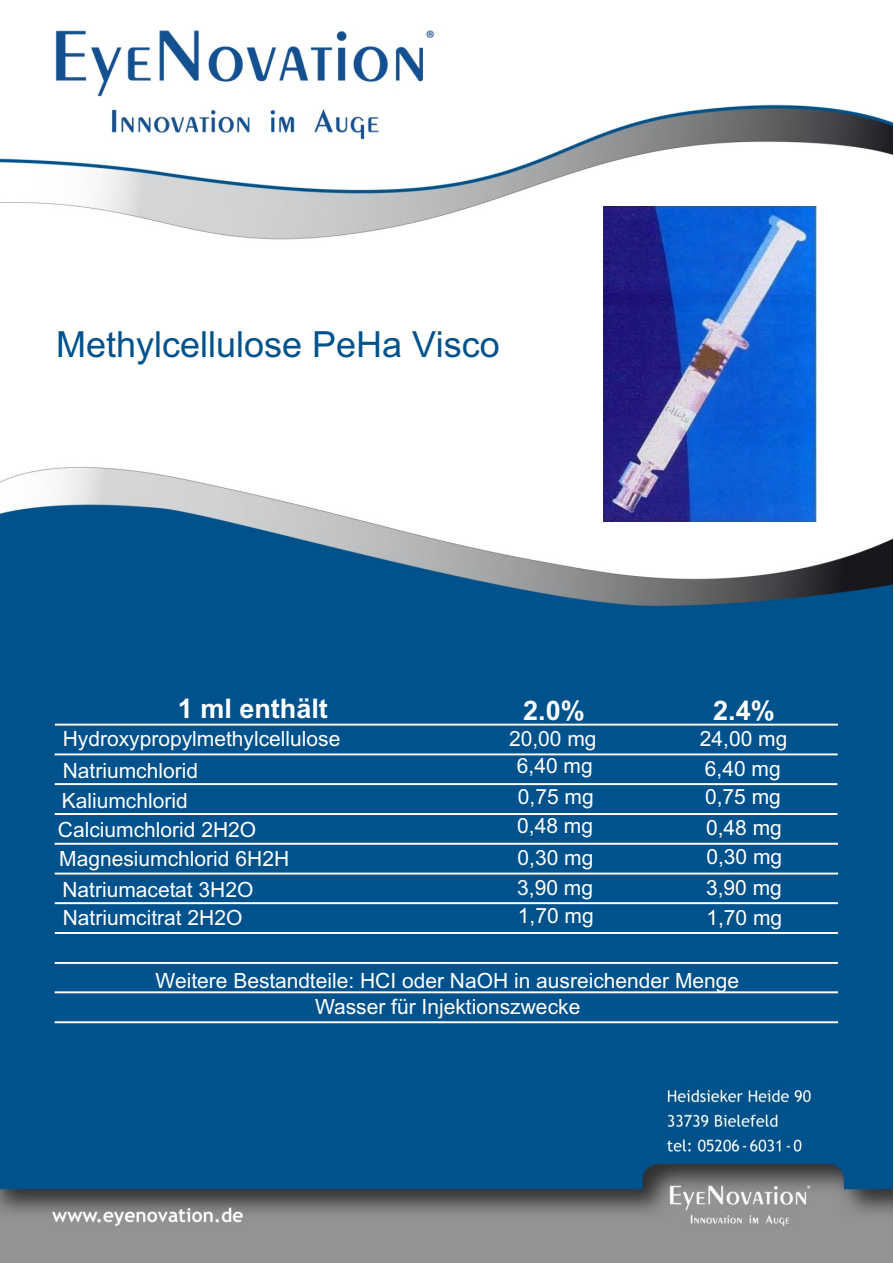
<style>
.page{position:relative;width:894px;height:1263px;background:#fff}
.page>*{position:absolute;margin:0;border:0;box-sizing:border-box;transform-origin:0 0}
.t1{font:36px "Arial";color:#00528c}
.t2{font:700 27px "Arial";color:#fff}
.t3{font:21px/30.2px "Arial";color:#fff}
</style>
<div class="page">
<img style="left:0;top:30px;width:892px;height:1233px">
<hr style="left:55px;top:754px;width:782px;height:1px;background:#fff">
<hr style="left:55px;top:784px;width:782px;height:1px;background:#fff">
<hr style="left:55px;top:813px;width:782px;height:2px;background:#fff">
<hr style="left:55px;top:843px;width:783px;height:1px;background:#fff">
<hr style="left:55px;top:873px;width:783px;height:1px;background:#fff">
<hr style="left:55px;top:903px;width:783px;height:1px;background:#fff">
<hr style="left:55px;top:932px;width:783px;height:2px;background:#fff">
<div style="left:55px;top:962px;width:783px;height:2px;background:#fff;border:1px solid #fff"></div>
<hr style="left:55px;top:992px;width:783px;height:1px;background:#fff">
<hr style="left:55px;top:1022px;width:783px;height:1px;background:#fff">
<hr style="left:55px;top:724px;width:783px;height:1px;background:#fff">
<img style="left:603px;top:207px;width:213px;height:315px">
<h1 class="t1" style="left:56px;top:330px;width:445px">Methylcellulose PeHa Visco</h1>
<p class="t2" style="left:178px;top:699px;width:152px">1 ml enthält</p>
<p class="t2" style="left:523px;top:700px;width:63px">2.0%</p>
<p class="t2" style="left:713px;top:700px;width:63px">2.4%</p>
<p class="t3" style="left:63px;top:726px;width:279px">Hydroxypropylmethylcellulose</p>
<p class="t3" style="left:509px;top:725px;width:89px">20,00 mg</p>
<p class="t3" style="left:700px;top:725px;width:89px">24,00 mg</p>
<p class="t3" style="left:63px;top:758px;width:137px">Natriumchlorid</p>
<p class="t3" style="left:517px;top:753px;width:77px">6,40 mg</p>
<p class="t3" style="left:705px;top:755px;width:77px">6,40 mg</p>
<p class="t3" style="left:58px;top:788px;width:233px;line-height:29px">Kaliumchlorid<br>Calciumchlorid 2H2O<br>Magnesiumchlorid 6H2H</p>
<p class="t3" style="left:62px;top:878px;width:193px;line-height:28.2px">Natriumacetat 3H2O<br>Natriumcitrat 2H2O</p>
<p class="t3" style="left:517px;top:784px;width:78px;line-height:28.8px">0,75 mg<br>0,48 mg</p>
<p class="t3" style="left:517px;top:845px;width:78px;line-height:29.2px;text-align:justify">0,30 mg 3,90 mg 1,70 mg</p>
<p class="t3" style="left:705px;top:784px;width:79px;text-align:justify">0,75 mg 0,48 mg 0,30 mg 3,90 mg 1,70 mg</p>
<p class="t3" style="left:156px;top:969px;width:585px;line-height:26.7px;text-align:center">Weitere Bestandteile: HCI oder NaOH in ausreichender Menge<br>Wasser für Injektionszwecke</p>
</div>
